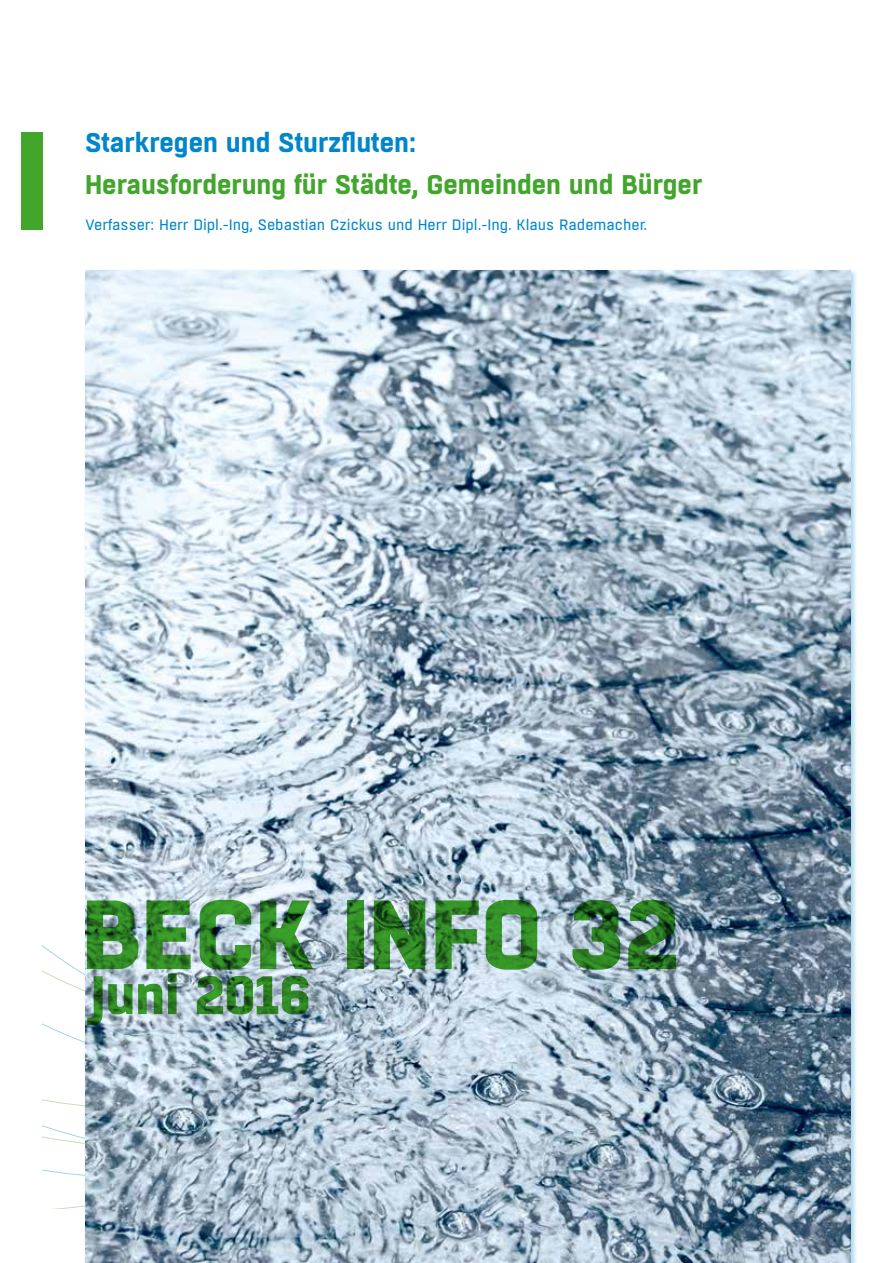
<style>
.page{position:relative;width:893px;height:1263px;background:#fff}
.page>*{position:absolute;margin:0;border:0;box-sizing:border-box;transform-origin:0 0}
.t1{font:800 97.95px "Boxed";color:#41a62b}
.t2{font:800 54px "Boxed";color:#41a62b}
.t3{font:700 27px "Boxed";color:#41a62b}
.t4{font:700 27px "Boxed";color:#0086cb}
.t5{font:15px "Boxed";color:#0086cb}
</style>
<div class="page">
<img style="left:85px;top:270px;width:765px;height:993px">
<div style="left:21px;top:132px;width:22px;height:98px;background:#41a62b"></div>
<h3 class="t4" style="left:85px;top:124px;width:332px">Starkregen und Sturzfluten:</h3>
<h3 class="t3" style="left:85px;top:166px;width:619px">Herausforderung für Städte, Gemeinden und Bürger</h3>
<p class="t5" style="left:85px;top:215px;width:563px">Verfasser: Herr Dipl.-Ing, Sebastian Czickus und Herr Dipl.-Ing. Klaus Rademacher.</p>
<h1 class="t1" style="left:82px;top:867px;width:598px">BECK INFO 32</h1>
<h2 class="t2" style="left:91px;top:958px;width:221px">Juni 2016</h2>
</div>
